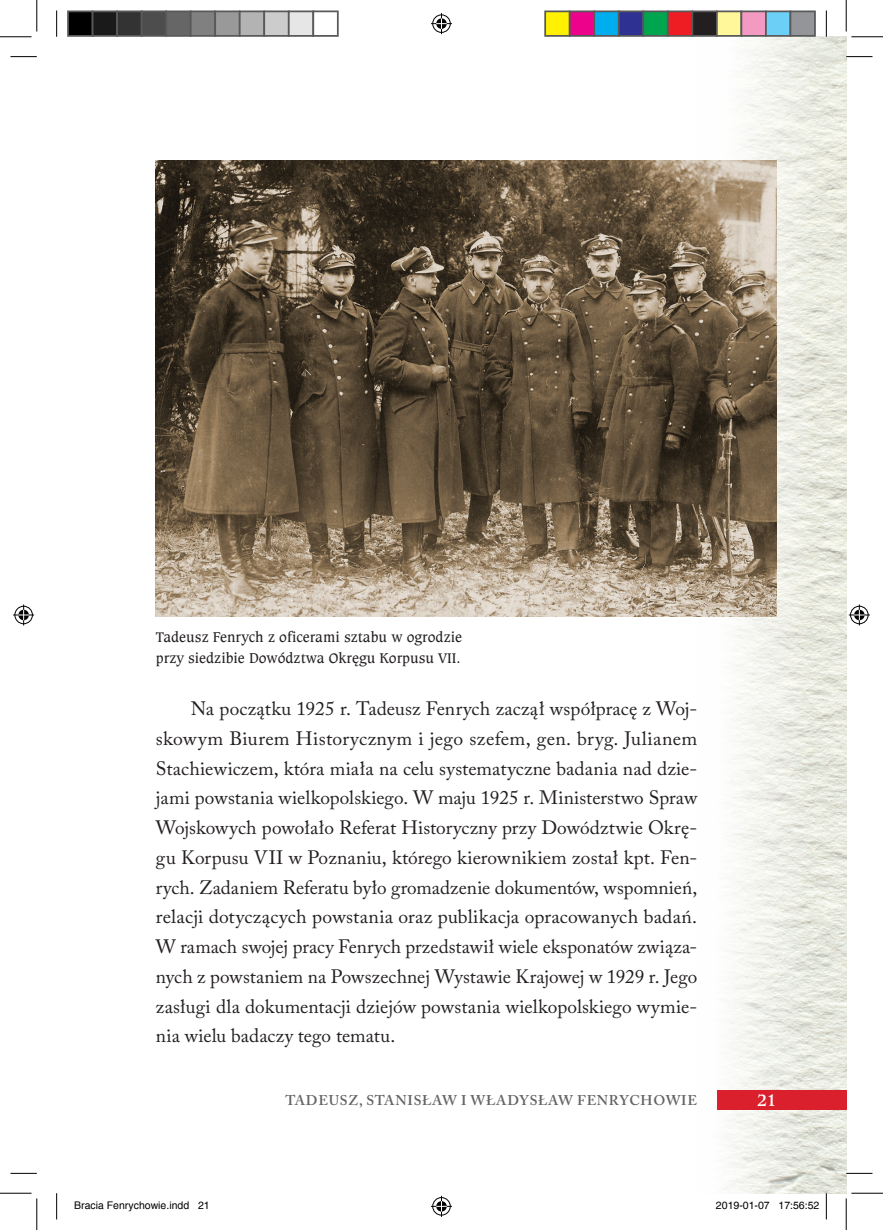
<style>
.page{position:relative;width:883px;height:1230px;background:#fff}
.page>*{position:absolute;margin:0;border:0;box-sizing:border-box;transform-origin:0 0}
.Akapit_WC_-_s_a{font:19.25px/29.8px "Adobe Caslon Pro";color:#231f20;text-align:justify}
.t1{font:700 17.5px "Caxton Bk EU";color:#fff}
.Rys__podpis_-_s_n{font:14.88px/21px "Caxton Bk EU";color:#231f20}
.t2{font:600 14px "Adobe Caslon Pro";letter-spacing:.055em;color:#636366}
.t3{font:10.5px "Helvetica";color:#000}
</style>
<div class="page">
<img style="left:697px;top:37px;width:148px;height:1156px">
<div style="left:716px;top:1090px;width:129px;height:19px;background:#da202d"></div>
<img style="left:156px;top:161px;width:620px;height:456px">
<svg style="left:10px;top:56px;width:27px;height:1px"></svg>
<svg style="left:845px;top:56px;width:27px;height:1px"></svg>
<svg style="left:10px;top:1172px;width:27px;height:1px"></svg>
<svg style="left:845px;top:1172px;width:27px;height:1px"></svg>
<svg style="left:56px;top:10px;width:1px;height:27px"></svg>
<svg style="left:56px;top:1193px;width:1px;height:26px"></svg>
<svg style="left:825px;top:10px;width:1px;height:27px"></svg>
<svg style="left:825px;top:1193px;width:1px;height:26px"></svg>
<hr style="left:0;top:36px;width:32px;height:1px;background:#000">
<hr style="left:851px;top:36px;width:31px;height:1px;background:#000">
<hr style="left:0;top:1192px;width:32px;height:1px;background:#000">
<hr style="left:851px;top:1192px;width:31px;height:1px;background:#000">
<hr style="left:36px;top:0;width:1px;height:31px;background:#000">
<hr style="left:36px;top:1198px;width:1px;height:31px;background:#000">
<hr style="left:845px;top:0;width:1px;height:31px;background:#000">
<hr style="left:845px;top:1198px;width:1px;height:31px;background:#000">
<svg style="left:431px;top:13px;width:21px;height:21px"></svg>
<svg style="left:431px;top:1195px;width:21px;height:21px"></svg>
<svg style="left:13px;top:604px;width:21px;height:21px"></svg>
<svg style="left:848px;top:604px;width:21px;height:21px"></svg>
<div style="left:68px;top:11px;width:24px;height:25px;background:#000"></div>
<div style="left:67px;top:10px;width:26px;height:27px;border:2px solid #595959"></div>
<div style="left:92px;top:11px;width:25px;height:25px;background:#1a1a1a"></div>
<div style="left:92px;top:10px;width:26px;height:27px;border:2px solid #595959"></div>
<div style="left:117px;top:11px;width:24px;height:25px;background:#333"></div>
<div style="left:116px;top:10px;width:26px;height:27px;border:2px solid #595959"></div>
<div style="left:141px;top:11px;width:25px;height:25px;background:#4d4d4d"></div>
<div style="left:141px;top:10px;width:26px;height:27px;border:2px solid #595959"></div>
<div style="left:166px;top:11px;width:24px;height:25px;background:#666"></div>
<div style="left:165px;top:10px;width:26px;height:27px;border:2px solid #595959"></div>
<div style="left:190px;top:11px;width:25px;height:25px;background:#808080"></div>
<div style="left:190px;top:10px;width:26px;height:27px;border:2px solid #595959"></div>
<div style="left:215px;top:11px;width:24px;height:25px;background:#999"></div>
<div style="left:214px;top:10px;width:26px;height:27px;border:2px solid #595959"></div>
<div style="left:239px;top:11px;width:25px;height:25px;background:#b3b3b3"></div>
<div style="left:239px;top:10px;width:26px;height:27px;border:2px solid #595959"></div>
<div style="left:264px;top:11px;width:24px;height:25px;background:#ccc"></div>
<div style="left:263px;top:10px;width:26px;height:27px;border:2px solid #595959"></div>
<div style="left:288px;top:11px;width:25px;height:25px;background:#e6e6e6"></div>
<div style="left:288px;top:10px;width:26px;height:27px;border:2px solid #595959"></div>
<div style="left:312px;top:10px;width:26px;height:27px;border:2px solid #595959"></div>
<div style="left:545px;top:11px;width:24px;height:25px;background:#fff101"></div>
<div style="left:544px;top:10px;width:26px;height:27px;border:2px solid #595959"></div>
<div style="left:569px;top:11px;width:25px;height:25px;background:#ed028c"></div>
<div style="left:568px;top:10px;width:26px;height:27px;border:2px solid #595959"></div>
<div style="left:594px;top:11px;width:24px;height:25px;background:#00aeef"></div>
<div style="left:593px;top:10px;width:26px;height:27px;border:2px solid #595959"></div>
<div style="left:618px;top:11px;width:25px;height:25px;background:#2e3092"></div>
<div style="left:617px;top:10px;width:26px;height:27px;border:2px solid #595959"></div>
<div style="left:643px;top:11px;width:24px;height:25px;background:#00a54f"></div>
<div style="left:642px;top:10px;width:26px;height:27px;border:2px solid #595959"></div>
<div style="left:667px;top:11px;width:25px;height:25px;background:#ee1d23"></div>
<div style="left:666px;top:10px;width:26px;height:27px;border:2px solid #595959"></div>
<div style="left:692px;top:11px;width:24px;height:25px;background:#231f20"></div>
<div style="left:691px;top:10px;width:26px;height:27px;border:2px solid #595959"></div>
<div style="left:716px;top:11px;width:25px;height:25px;background:#fff79a"></div>
<div style="left:715px;top:10px;width:26px;height:27px;border:2px solid #595959"></div>
<div style="left:741px;top:11px;width:24px;height:25px;background:#f499c2"></div>
<div style="left:740px;top:10px;width:26px;height:27px;border:2px solid #595959"></div>
<div style="left:765px;top:11px;width:25px;height:25px;background:#6bcff6"></div>
<div style="left:764px;top:10px;width:26px;height:27px;border:2px solid #595959"></div>
<div style="left:790px;top:11px;width:24px;height:25px;background:#939598"></div>
<div style="left:789px;top:10px;width:26px;height:27px;border:2px solid #595959"></div>
<p class="Rys__podpis_-_s_n" style="left:156px;top:626px;width:307px">Tadeusz Fenrych z oficerami sztabu w ogrodzie przy siedzibie Dowództwa Okręgu Korpusu VII.</p>
<p class="Akapit_WC_-_s_a" style="left:156px;top:693px;width:542px;text-indent:35px">Na początku 1925 r. Tadeusz Fenrych zaczął współpracę z Woj&shy;skowym Biurem Historycznym i jego szefem, gen. bryg. Julianem Stachiewiczem, która miała na celu systematyczne badania nad dzie&shy;jami powstania wielkopolskiego. W maju 1925 r. Ministerstwo Spraw Wojskowych powołało Referat Historyczny przy Dowództwie Okrę&shy;gu Korpusu VII w Poznaniu, którego kierownikiem został kpt. Fen&shy;rych. Zadaniem Referatu było gromadzenie dokumentów, wspomnień, relacji dotyczących powstania oraz publikacja opracowanych badań.<br>W ramach swojej pracy Fenrych przedstawił wiele eksponatów związa&shy;nych z powstaniem na Powszechnej Wystawie Krajowej w 1929 r. Jego zasługi dla dokumentacji dziejów powstania wielkopolskiego wymie&shy;nia wielu badaczy tego tematu.</p>
<p class="t2" style="left:285px;top:1092px;width:413px">TADEUSZ, STANISŁAW I WŁADYSŁAW FENRYCHOWIE</p>
<p class="t1" style="left:756px;top:1088px;width:21px">21</p>
<p class="t3" style="left:74px;top:1199px;width:137px">Bracia Fenrychowie.indd 21</p>
<p class="t3" style="left:715px;top:1199px;width:105px">2019-01-07 17:56:52</p>
</div>
